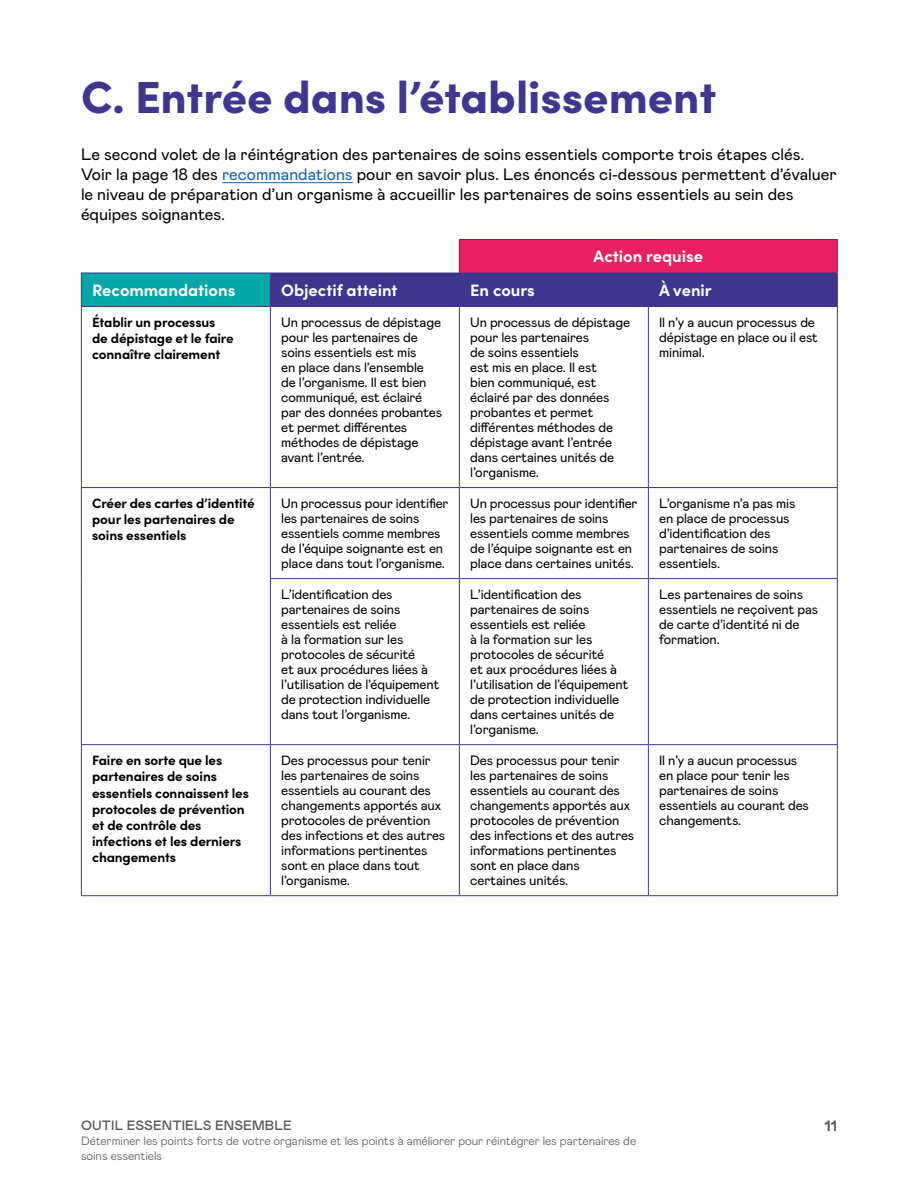
<style>
.page{position:relative;width:918px;height:1188px;background:#fff}
.page>*{position:absolute;margin:0;border:0;box-sizing:border-box;transform-origin:0 0}
.t1{font:900 45px "Sofia Pro";color:#40368f}
.Body{font:16.5px/19.8px "Mabry Pro";color:#000}
.Body-2{font:700 16.5px "Sofia Pro";color:#fff}
.t2{font:700 15px "Mabry Pro";color:#58595b}
.Body-3{font:13.5px/15px "Mabry Pro";letter-spacing:-.01em;color:#000}
.Body-4{font:700 13.5px/16.2px "Sofia Pro";letter-spacing:-.01em;color:#000}
.t3{font:500 13.5px "Mabry Pro";letter-spacing:.01em;color:#58595b}
.t4{font:300 12px/15px "Mabry Pro";color:#58595b}
.s1{color:#215e9e}
</style>
<div class="page">
<hr style="left:222px;top:182px;width:131px;height:1px;background:#215e9e">
<div style="left:459px;top:240px;width:378px;height:33px;background:#e82064"></div>
<div style="left:81px;top:273px;width:189px;height:34px;background:#02a8a5"></div>
<div style="left:271px;top:274px;width:566px;height:32px;background:#3f358f"></div>
<svg style="left:82px;top:307px;width:755px;height:588px"></svg>
<hr style="left:837px;top:240px;width:1px;height:33px;background:#3f358f">
<hr style="left:459px;top:239px;width:189px;height:1px;background:#3f358f">
<hr style="left:459px;top:240px;width:1px;height:33px;background:#3f358f">
<hr style="left:648px;top:239px;width:190px;height:1px;background:#3f358f">
<hr style="left:81px;top:273px;width:189px;height:1px;background:#3f358f">
<hr style="left:81px;top:273px;width:1px;height:33px;background:#3f358f">
<hr style="left:270px;top:273px;width:189px;height:1px;background:#3f358f">
<hr style="left:270px;top:273px;width:1px;height:33px;background:#3f358f">
<hr style="left:459px;top:273px;width:189px;height:1px;background:#3f358f">
<hr style="left:459px;top:273px;width:1px;height:33px;background:#3f358f">
<hr style="left:648px;top:273px;width:190px;height:1px;background:#3f358f">
<hr style="left:648px;top:273px;width:1px;height:33px;background:#3f358f">
<hr style="left:837px;top:273px;width:1px;height:33px;background:#3f358f">
<hr style="left:81px;top:306px;width:189px;height:1px;background:#3f358f">
<hr style="left:270px;top:306px;width:189px;height:1px;background:#3f358f">
<hr style="left:459px;top:306px;width:189px;height:1px;background:#3f358f">
<hr style="left:648px;top:306px;width:190px;height:1px;background:#3f358f">
<hr style="left:81px;top:307px;width:1px;height:180px;background:#3f358f">
<hr style="left:270px;top:307px;width:1px;height:180px;background:#3f358f">
<hr style="left:459px;top:307px;width:1px;height:180px;background:#3f358f">
<hr style="left:648px;top:307px;width:1px;height:180px;background:#3f358f">
<hr style="left:837px;top:307px;width:1px;height:180px;background:#3f358f">
<hr style="left:81px;top:487px;width:189px;height:1px;background:#3f358f">
<hr style="left:81px;top:488px;width:1px;height:91px;background:#3f358f">
<hr style="left:270px;top:487px;width:189px;height:1px;background:#3f358f">
<hr style="left:270px;top:488px;width:1px;height:90px;background:#3f358f">
<hr style="left:459px;top:487px;width:189px;height:1px;background:#3f358f">
<hr style="left:459px;top:488px;width:1px;height:90px;background:#3f358f">
<hr style="left:648px;top:487px;width:190px;height:1px;background:#3f358f">
<hr style="left:648px;top:488px;width:1px;height:90px;background:#3f358f">
<hr style="left:837px;top:488px;width:1px;height:90px;background:#3f358f">
<hr style="left:81px;top:579px;width:1px;height:165px;background:#3f358f">
<hr style="left:270px;top:578px;width:189px;height:1px;background:#3f358f">
<hr style="left:270px;top:579px;width:1px;height:165px;background:#3f358f">
<hr style="left:459px;top:578px;width:189px;height:1px;background:#3f358f">
<hr style="left:459px;top:579px;width:1px;height:165px;background:#3f358f">
<hr style="left:648px;top:578px;width:190px;height:1px;background:#3f358f">
<hr style="left:648px;top:579px;width:1px;height:165px;background:#3f358f">
<hr style="left:837px;top:579px;width:1px;height:165px;background:#3f358f">
<hr style="left:81px;top:744px;width:189px;height:1px;background:#3f358f">
<hr style="left:81px;top:745px;width:1px;height:150px;background:#3f358f">
<hr style="left:270px;top:744px;width:189px;height:1px;background:#3f358f">
<hr style="left:270px;top:745px;width:1px;height:150px;background:#3f358f">
<hr style="left:459px;top:744px;width:189px;height:1px;background:#3f358f">
<hr style="left:459px;top:745px;width:1px;height:150px;background:#3f358f">
<hr style="left:648px;top:744px;width:190px;height:1px;background:#3f358f">
<hr style="left:648px;top:745px;width:1px;height:150px;background:#3f358f">
<hr style="left:837px;top:745px;width:1px;height:150px;background:#3f358f">
<hr style="left:81px;top:895px;width:189px;height:1px;background:#3f358f">
<hr style="left:270px;top:895px;width:189px;height:1px;background:#3f358f">
<hr style="left:459px;top:895px;width:189px;height:1px;background:#3f358f">
<hr style="left:648px;top:895px;width:190px;height:1px;background:#3f358f">
<h1 class="t1" style="left:81px;top:62px;width:637px">C. Entrée dans l’établissement</h1>
<p class="Body" style="left:81px;top:144px;width:757px">Le second volet de la réintégration des partenaires de soins essentiels comporte trois étapes clés.<br>Voir la page 18 des <span class="s1">recommandations</span> pour en savoir plus. Les énoncés ci-dessous permettent d’évaluer le niveau de préparation d’un organisme à accueillir les partenaires de soins essentiels au sein des équipes soignantes.</p>
<p class="Body-2" style="left:594px;top:244px;width:111px">Action requise</p>
<p class="Body-2" style="left:92px;top:277px;width:145px">Recommandations</p>
<p class="Body-2" style="left:281px;top:277px;width:118px">Objectif atteint</p>
<p class="Body-2" style="left:470px;top:277px;width:66px">En cours</p>
<p class="Body-2" style="left:659px;top:277px;width:54px">À venir</p>
<p class="Body-4" style="left:92px;top:313px;width:143px">Établir un processus de dépistage et le faire connaître clairement</p>
<p class="Body-3" style="left:281px;top:314px;width:162px">Un processus de dépistage pour les partenaires de soins essentiels est mis<br>en place dans l’ensemble<br>de l’organisme. Il est bien communiqué, est éclairé par des données probantes et permet différentes méthodes de dépistage avant l’entrée.</p>
<p class="Body-3" style="left:470px;top:314px;width:161px">Un processus de dépistage pour les partenaires<br>de soins essentiels<br>est mis en place. Il est<br>bien communiqué, est éclairé par des données probantes et permet différentes méthodes de dépistage avant l’entrée dans certaines unités de l’organisme.</p>
<p class="Body-3" style="left:659px;top:314px;width:160px">Il n’y a aucun processus de dépistage en place ou il est minimal.</p>
<p class="Body-4" style="left:92px;top:494px;width:164px">Créer des cartes d’identité pour les partenaires de soins essentiels</p>
<p class="Body-3" style="left:281px;top:495px;width:169px">Un processus pour identifier les partenaires de soins essentiels comme membres de l’équipe soignante est en place dans tout l’organisme.</p>
<p class="Body-3" style="left:470px;top:495px;width:169px">Un processus pour identifier les partenaires de soins essentiels comme membres de l’équipe soignante est en place dans certaines unités.</p>
<p class="Body-3" style="left:659px;top:495px;width:138px">L’organisme n’a pas mis en place de processus d’identification des partenaires de soins essentiels.</p>
<p class="Body-3" style="left:281px;top:586px;width:160px">L’identification des partenaires de soins essentiels est reliée<br>à la formation sur les protocoles de sécurité<br>et aux procédures liées à l’utilisation de l’équipement de protection individuelle dans tout l’organisme.</p>
<p class="Body-3" style="left:470px;top:586px;width:160px">L’identification des partenaires de soins essentiels est reliée<br>à la formation sur les protocoles de sécurité<br>et aux procédures liées à l’utilisation de l’équipement de protection individuelle dans certaines unités de l’organisme.</p>
<p class="Body-3" style="left:659px;top:586px;width:160px">Les partenaires de soins essentiels ne reçoivent pas de carte d’identité ni de formation.</p>
<p class="Body-4" style="left:92px;top:751px;width:158px">Faire en sorte que les partenaires de soins essentiels connaissent les protocoles de prévention et de contrôle des infections et les derniers changements</p>
<p class="Body-3" style="left:281px;top:752px;width:166px">Des processus pour tenir les partenaires de soins essentiels au courant des changements apportés aux protocoles de prévention des infections et des autres informations pertinentes sont en place dans tout l’organisme.</p>
<p class="Body-3" style="left:470px;top:752px;width:166px">Des processus pour tenir les partenaires de soins essentiels au courant des changements apportés aux protocoles de prévention des infections et des autres informations pertinentes sont en place dans certaines unités.</p>
<p class="Body-3" style="left:659px;top:752px;width:151px">Il n’y a aucun processus en place pour tenir les partenaires de soins essentiels au courant des changements.</p>
<p class="t3" style="left:81px;top:1116px;width:212px">OUTIL ESSENTIELS ENSEMBLE</p>
<p class="t4" style="left:81px;top:1133px;width:557px">Déterminer les points forts de votre organisme et les points à améliorer pour réintégrer les partenaires de soins essentiels</p>
<p class="t2" style="left:824px;top:1115px;width:14px">11</p>
</div>
